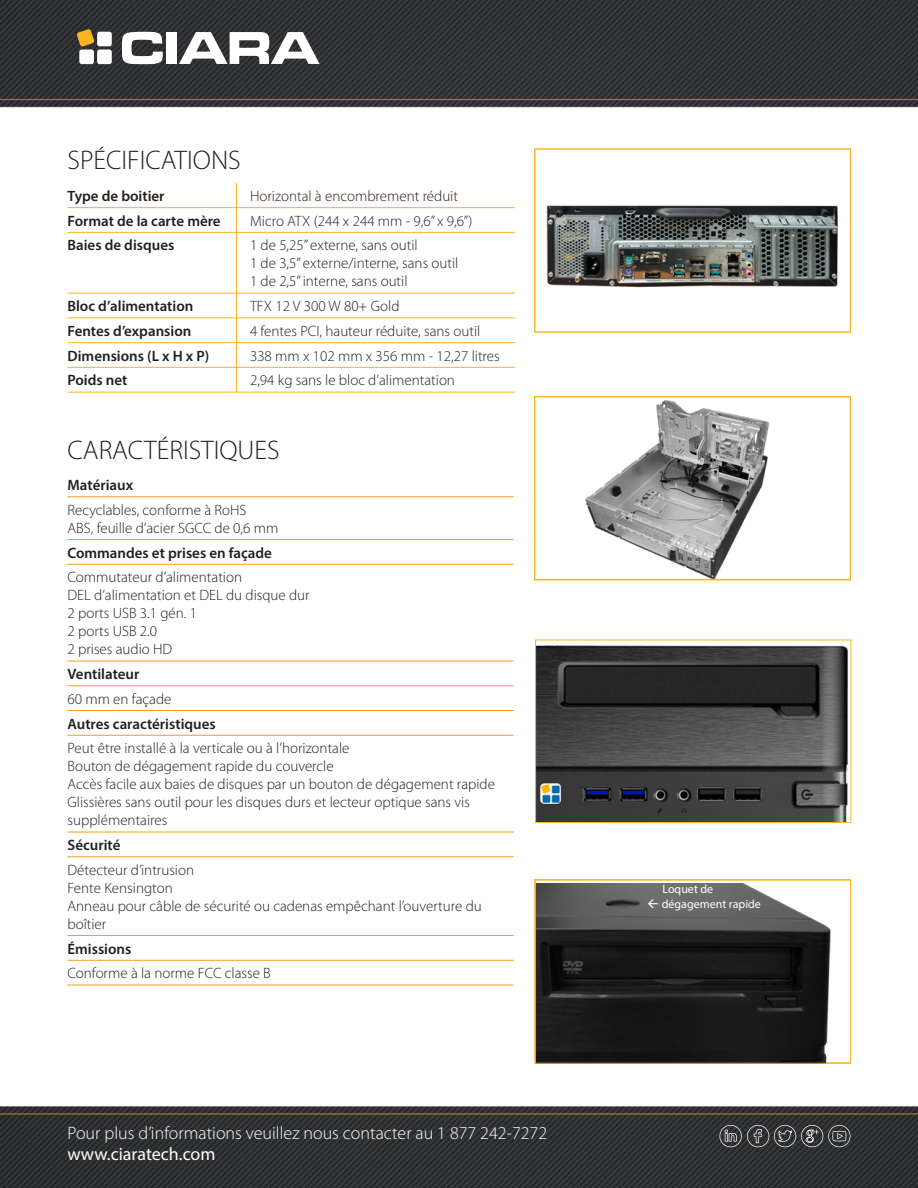
<style>
.page{position:relative;width:918px;height:1188px;background:#fff}
.page>*{position:absolute;margin:0;border:0;box-sizing:border-box;transform-origin:0 0}
.t1{font:300 27px "Myriad Pro";color:#231f20}
.t2{font:300 18px "Myriad Pro";color:#fff}
.t3{font:18px "Myriad Pro";color:#fff}
.t4{font:300 15px/18px "Myriad Pro";color:#231f20}
.t5{font:600 15px "Myriad Pro";color:#231f20}
.t6{font:12px "Myriad Pro";color:#fff}
</style>
<div class="page">
<img style="left:0;top:0;width:918px;height:1188px">
<svg style="left:720px;top:1125px;width:130px;height:22px"></svg>
<hr style="left:68px;top:207px;width:169px;height:1px;background:#fcb423">
<hr style="left:237px;top:207px;width:278px;height:1px;background:#fcb423">
<svg style="left:236px;top:183px;width:1px;height:49px"></svg>
<hr style="left:68px;top:232px;width:169px;height:1px;background:#fcb423">
<hr style="left:237px;top:232px;width:278px;height:1px;background:#fcb423">
<hr style="left:236px;top:233px;width:1px;height:60px;background:#fcb423">
<hr style="left:68px;top:293px;width:169px;height:1px;background:#fcb423">
<hr style="left:237px;top:293px;width:278px;height:1px;background:#fcb423">
<hr style="left:68px;top:318px;width:169px;height:1px;background:#fcb423">
<hr style="left:237px;top:318px;width:278px;height:1px;background:#fcb423">
<hr style="left:68px;top:342px;width:169px;height:1px;background:#fcb423">
<hr style="left:237px;top:342px;width:278px;height:1px;background:#fcb423">
<hr style="left:68px;top:367px;width:169px;height:1px;background:#fcb423">
<hr style="left:237px;top:367px;width:278px;height:1px;background:#fcb423">
<svg style="left:236px;top:293px;width:1px;height:99px"></svg>
<hr style="left:68px;top:392px;width:169px;height:1px;background:#fcb423">
<hr style="left:237px;top:392px;width:278px;height:1px;background:#fcb423">
<hr style="left:68px;top:497px;width:446px;height:1px;background:#f89c20">
<hr style="left:68px;top:539px;width:446px;height:1px;background:#f89c20">
<hr style="left:68px;top:564px;width:446px;height:1px;background:#f89c20">
<hr style="left:68px;top:661px;width:446px;height:1px;background:#f89c20">
<hr style="left:68px;top:686px;width:446px;height:1px;background:#f89c20">
<hr style="left:68px;top:710px;width:446px;height:1px;background:#f89c20">
<hr style="left:68px;top:735px;width:446px;height:1px;background:#f89c20">
<hr style="left:68px;top:832px;width:446px;height:1px;background:#f89c20">
<hr style="left:68px;top:857px;width:446px;height:1px;background:#f89c20">
<hr style="left:68px;top:935px;width:446px;height:1px;background:#f89c20">
<hr style="left:68px;top:960px;width:446px;height:1px;background:#f89c20">
<hr style="left:68px;top:985px;width:446px;height:1px;background:#f89c20">
<img style="left:546px;top:201px;width:293px;height:90px">
<div style="left:534px;top:148px;width:317px;height:185px;border:1px solid #fcb423"></div>
<img style="left:581px;top:398px;width:192px;height:180px">
<div style="left:534px;top:396px;width:316px;height:184px;border:1px solid #fcb423"></div>
<div style="left:97px;top:32px;width:15px;height:14px;background:#fff;border-radius:3px"></div>
<div style="left:97px;top:50px;width:15px;height:14px;background:#fff;border-radius:3px"></div>
<div style="left:79px;top:50px;width:15px;height:14px;background:#fff;border-radius:3px"></div>
<svg style="left:77px;top:29px;width:17px;height:18px"></svg>
<svg style="left:122px;top:32px;width:41px;height:32px"></svg>
<div style="left:167px;top:32px;width:10px;height:32px;background:#fff"></div>
<svg style="left:179px;top:32px;width:141px;height:32px"></svg>
<img style="left:537px;top:642px;width:312px;height:179px">
<div style="left:535px;top:640px;width:316px;height:183px;border:1px solid #fcb423"></div>
<img style="left:537px;top:884px;width:302px;height:178px">
<div style="left:535px;top:880px;width:316px;height:184px;border:1px solid #fcb423"></div>
<svg style="left:648px;top:899px;width:10px;height:9px"></svg>
<p class="t1" style="left:68px;top:145px;width:175px">SPÉCIFICATIONS</p>
<p class="t5" style="left:68px;top:186px;width:99px">Type de boitier</p>
<p class="t4" style="left:250px;top:187px;width:210px">Horizontal à encombrement réduit</p>
<p class="t5" style="left:68px;top:211px;width:155px">Format de la carte mère</p>
<p class="t4" style="left:250px;top:212px;width:224px">Micro ATX (244 x 244 mm - 9,6” x 9,6”)</p>
<p class="t5" style="left:68px;top:236px;width:108px">Baies de disques</p>
<p class="t4" style="left:250px;top:237px;width:169px">1 de 5,25” externe, sans outil</p>
<p class="t4" style="left:250px;top:255px;width:210px">1 de 3,5” externe/interne, sans outil</p>
<p class="t4" style="left:250px;top:273px;width:159px">1 de 2,5” interne, sans outil</p>
<p class="t5" style="left:68px;top:297px;width:127px">Bloc d’alimentation</p>
<p class="t4" style="left:250px;top:297px;width:151px">TFX 12 V 300 W 80+ Gold</p>
<p class="t5" style="left:68px;top:321px;width:125px">Fentes d’expansion</p>
<p class="t4" style="left:250px;top:322px;width:232px">4 fentes PCI, hauteur réduite, sans outil</p>
<p class="t5" style="left:68px;top:346px;width:143px">Dimensions (L x H x P)</p>
<p class="t4" style="left:250px;top:347px;width:251px">338 mm x 102 mm x 356 mm - 12,27 litres</p>
<p class="t5" style="left:68px;top:371px;width:61px">Poids net</p>
<p class="t4" style="left:250px;top:372px;width:207px">2,94 kg sans le bloc d’alimentation</p>
<p class="t1" style="left:68px;top:435px;width:214px">CARACTÉRISTIQUES</p>
<p class="t5" style="left:68px;top:475px;width:67px">Matériaux</p>
<p class="t4" style="left:68px;top:501px;width:181px">Recyclables, conforme à RoHS</p>
<p class="t4" style="left:68px;top:519px;width:212px">ABS, feuille d’acier SGCC de 0,6 mm</p>
<p class="t5" style="left:68px;top:543px;width:206px">Commandes et prises en façade</p>
<p class="t4" style="left:68px;top:569px;width:176px">Commutateur d’alimentation</p>
<p class="t4" style="left:68px;top:587px;width:244px">DEL d’alimentation et DEL du disque dur</p>
<p class="t4" style="left:68px;top:605px;width:131px">2 ports USB 3.1 gén. 1</p>
<p class="t4" style="left:68px;top:623px;width:91px">2 ports USB 2.0</p>
<p class="t4" style="left:68px;top:641px;width:106px">2 prises audio HD</p>
<p class="t5" style="left:68px;top:664px;width:73px">Ventilateur</p>
<p class="t4" style="left:68px;top:690px;width:106px">60 mm en façade</p>
<p class="t5" style="left:68px;top:714px;width:150px">Autres caractéristiques</p>
<p class="t4" style="left:68px;top:740px;width:284px">Peut être installé à la verticale ou à l’horizontale</p>
<p class="t4" style="left:68px;top:758px;width:268px">Bouton de dégagement rapide du couvercle</p>
<p class="t4" style="left:68px;top:776px;width:429px">Accès facile aux baies de disques par un bouton de dégagement rapide</p>
<p class="t4" style="left:68px;top:794px;width:404px">Glissières sans outil pour les disques durs et lecteur optique sans vis supplémentaires</p>
<p class="t5" style="left:68px;top:835px;width:54px">Sécurité</p>
<p class="t4" style="left:68px;top:861px;width:128px">Détecteur d’intrusion</p>
<p class="t4" style="left:68px;top:879px;width:107px">Fente Kensington</p>
<p class="t4" style="left:68px;top:897px;width:416px">Anneau pour câble de sécurité ou cadenas empêchant l’ouverture du boîtier</p>
<p class="t5" style="left:68px;top:939px;width:65px">Émissions</p>
<p class="t4" style="left:68px;top:965px;width:205px">Conforme à la norme FCC classe B</p>
<p class="t2" style="left:68px;top:1123px;width:481px">Pour plus d’informations veuillez nous contacter au 1 877 242-7272</p>
<p class="t3" style="left:68px;top:1143px;width:150px">www.ciaratech.com</p>
<p class="t6" style="left:663px;top:882px;width:52px">Loquet de</p>
<p class="t6" style="left:662px;top:896px;width:101px">dégagement rapide</p>
</div>
